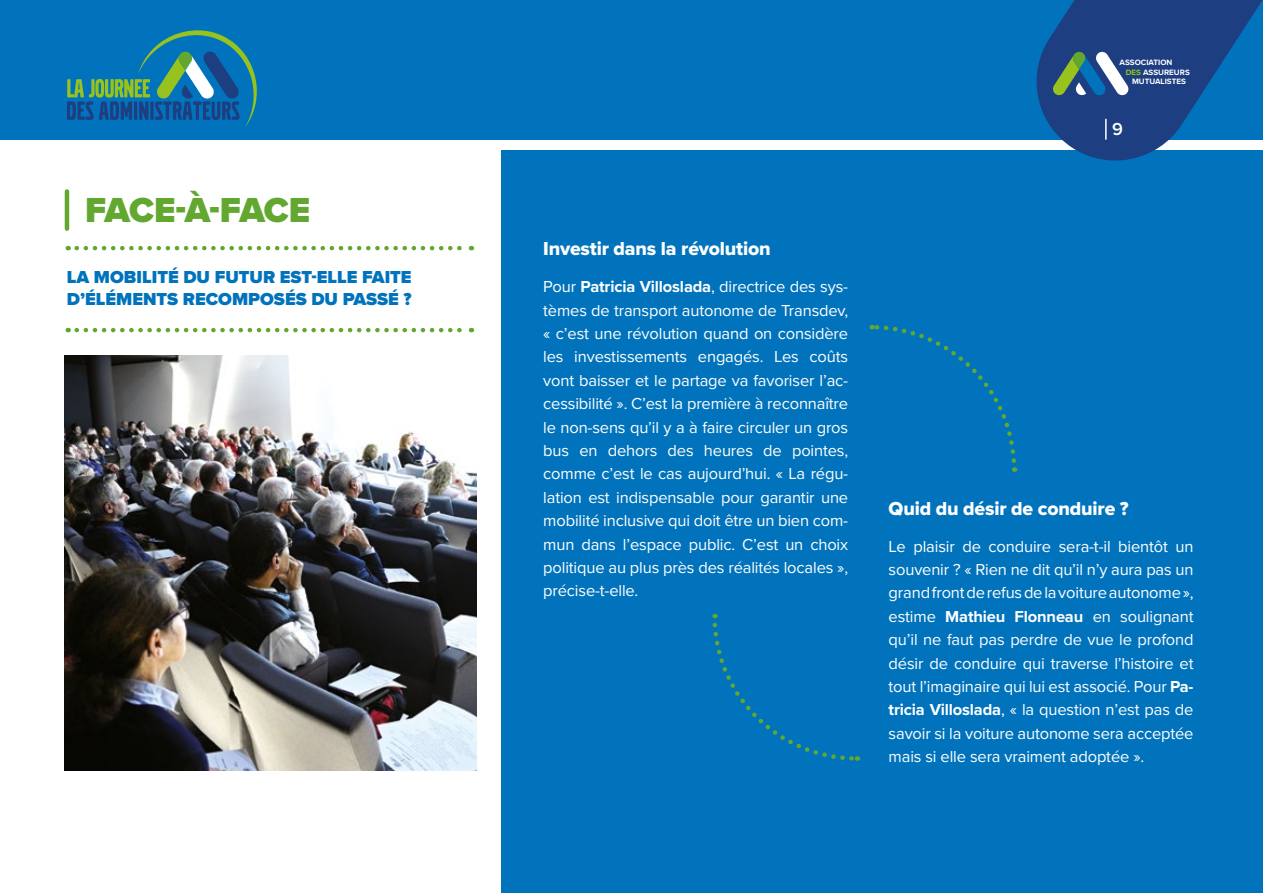
<style>
.page{position:relative;width:1263px;height:893px;background:#fff}
.page>*{position:absolute;margin:0;border:0;box-sizing:border-box;transform-origin:0 0}
.t1{font:900 36px "Proxima Nova";letter-spacing:-.03em;color:#62a830}
.t2{font:19.5px "Proxima Nova Extrabld";letter-spacing:-.01em;color:#fff}
.t3{font:900 18px/21.6px "Proxima Nova";color:#0073bc}
.t4{font:600 18px "Proxima Nova";color:#fff}
.t5{font:16.5px/23.4px "Proxima Nova";letter-spacing:-.01em;color:#fff;text-align:justify}
.t6{font:700 8.1px "Proxima Nova";color:#fff}
.s1{color:#98c21d}
.s2{font-weight:700}
</style>
<div class="page">
<div style="left:502px;top:151px;width:761px;height:742px;background:#0073bc"></div>
<div style="left:0;top:0;width:1263px;height:139px;background:#0073bc"></div>
<svg style="left:1026px;top:0;width:237px;height:161px"></svg>
<svg style="left:67px;top:30px;width:190px;height:97px"></svg>
<hr style="left:65px;top:191px;width:4px;height:38px;background:#62a830">
<svg style="left:77px;top:246px;width:395px;height:4px"></svg>
<svg style="left:77px;top:328px;width:395px;height:4px"></svg>
<img style="left:65px;top:355px;width:411px;height:415px">
<svg style="left:871px;top:325px;width:147px;height:147px"></svg>
<svg style="left:712px;top:614px;width:146px;height:147px"></svg>
<h1 class="t1" style="left:85px;top:183px;width:227px">FACE-À-FACE</h1>
<p class="t3" style="left:67px;top:266px;width:346px">LA MOBILITÉ DU FUTUR EST-ELLE FAITE<br>D’ÉLÉMENTS RECOMPOSÉS DU PASSÉ ?</p>
<p class="t6" style="left:1120px;top:56px;width:54px">ASSOCIATION</p>
<p class="t6" style="left:1126px;top:66px;width:65px"><span class="s1">DES</span> ASSUREURS</p>
<p class="t6" style="left:1132px;top:76px;width:55px">MUTUALISTES</p>
<p class="t4" style="left:1112px;top:115px;width:12px">9</p>
<p class="t2" style="left:543px;top:234px;width:229px">Investir dans la révolution</p>
<p class="t5" style="left:543px;top:274px;width:306px">Pour <span class="s2">Patricia Villoslada</span>, directrice des sys&shy;tèmes de transport autonome de Transdev, « c’est une révolution quand on considère les investissements engagés. Les coûts vont baisser et le partage va favoriser l’ac&shy;cessibilité ». C’est la première à reconnaître le non-sens qu’il y a à faire circuler un gros bus en dehors des heures de pointes, comme c’est le cas aujourd’hui. « La régu&shy;lation est indispensable pour garantir une mobilité inclusive qui doit être un bien com&shy;mun dans l’espace public. C’est un choix politique au plus près des réalités locales », précise-t-elle.</p>
<p class="t2" style="left:889px;top:494px;width:242px">Quid du désir de conduire ?</p>
<p class="t5" style="left:889px;top:534px;width:306px">Le plaisir de conduire sera-t-il bientôt un souvenir ? « Rien ne dit qu’il n’y aura pas un grand front de refus de la voiture autonome », estime <span class="s2">Mathieu Flonneau</span> en soulignant qu’il ne faut pas perdre de vue le profond désir de conduire qui traverse l’histoire et tout l’imaginaire qui lui est associé. Pour <span class="s2">Pa&shy;tricia Villoslada</span>, « la question n’est pas de savoir si la voiture autonome sera acceptée mais si elle sera vraiment adoptée ».</p>
</div>
